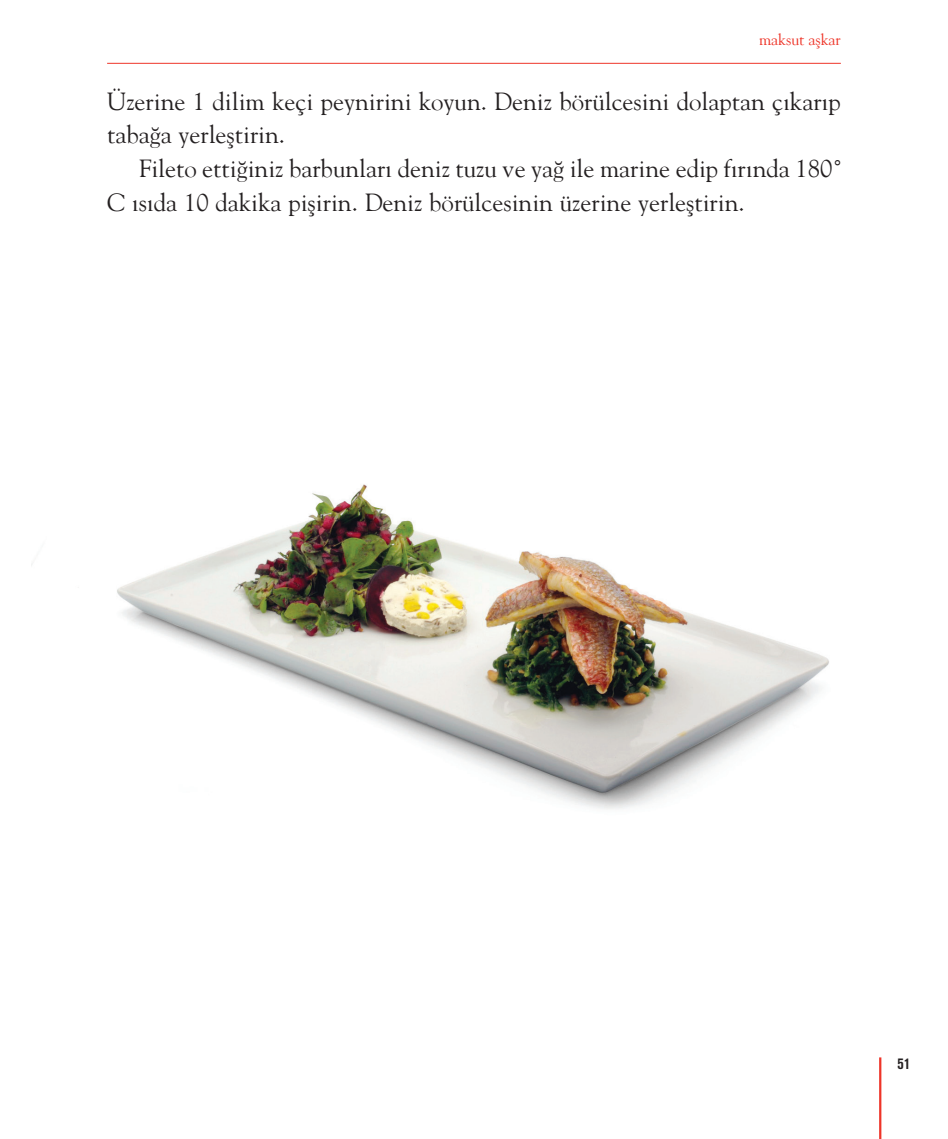
<style>
.page{position:relative;width:948px;height:1139px;background:#fff}
.page>*{position:absolute;margin:0;border:0;box-sizing:border-box;transform-origin:0 0}
.t1{font:24.75px/33.8px "Goudy";color:#231f20}
.t2{font:15.75px "Goudy";color:#ee3529}
.t3{font:15.75px "Akzidenz Grotesk BE Bol Cn Ti";color:#231f20}
</style>
<div class="page">
<hr style="left:107px;top:63px;width:734px;height:1px;background:#ee3529">
<hr style="left:879px;top:1057px;width:2px;height:82px;background:#ee3529">
<img style="left:31px;top:484px;width:798px;height:325px">
<p class="t2" style="left:759px;top:30px;width:83px">maksut aşkar</p>
<p class="t1" style="left:107px;top:83px;width:735px">Üzerine 1 dilim keçi peynirini koyun. Deniz börülcesini dolaptan çıkarıp tabağa yerleştirin.</p>
<p class="t1" style="left:107px;top:151px;width:735px;text-indent:32px">Fileto ettiğiniz barbunları deniz tuzu ve yağ ile marine edip fırında 180˚<br>C ısıda 10 dakika pişirin. Deniz börülcesinin üzerine yerleştirin.</p>
<p class="t3" style="left:897px;top:1055px;width:14px">51</p>
</div>
